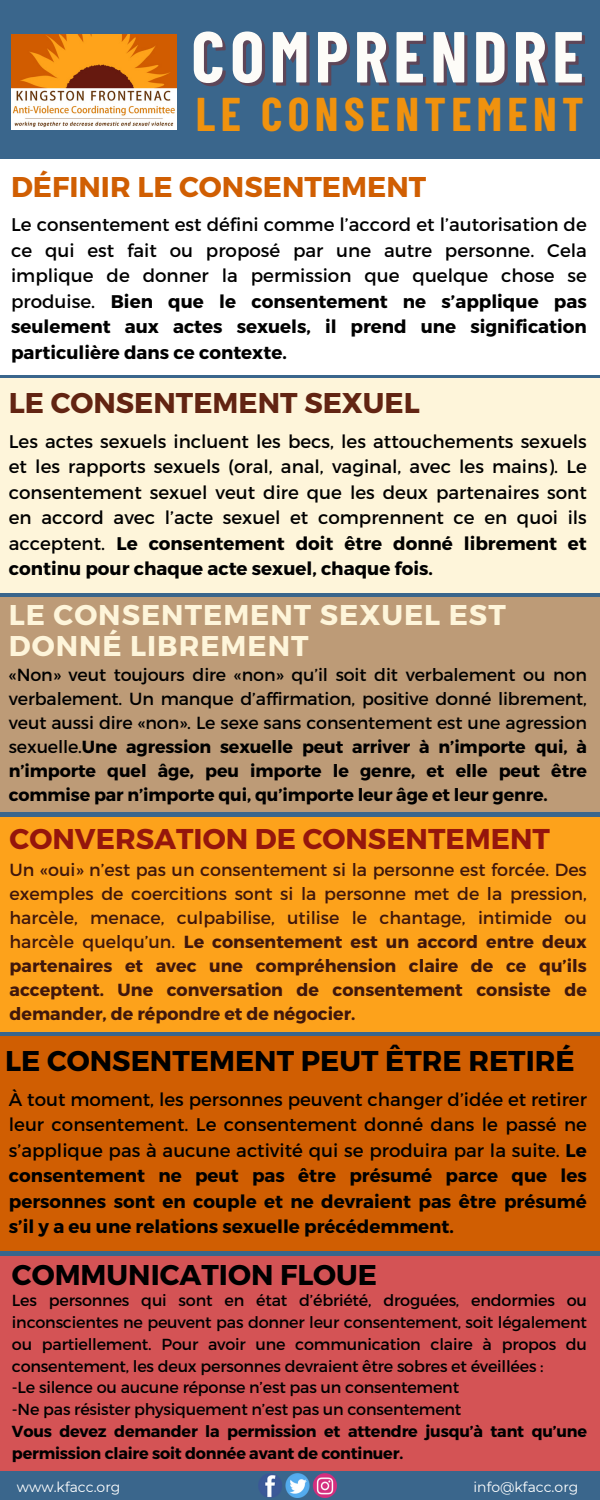
<style>
.page{position:relative;width:600px;height:1500px;background:#3a668c}
.page>*{position:absolute;margin:0;border:0;box-sizing:border-box;transform-origin:0 0}
.t1{font:700 72px "Barlow Condensed";letter-spacing:.075em;color:#fdfcf8}
.t2{font:700 46.2px "Barlow Condensed";letter-spacing:.115em;color:#f0920e}
.t3{font:700 28.6px "Montserrat";color:#000}
.t4{font:700 28.6px/30.8px "Montserrat";letter-spacing:.035em;color:#fef5da}
.t5{font:700 28.6px "Montserrat";color:#95160c}
.t6{font:700 28.6px "Montserrat";color:#d05e02}
.t7{font:700 28.6px "Montserrat";color:#622412}
.t8{font:18.3px/25.5px "Montserrat";color:#000;text-align:justify}
.t9{font:17.5px/24px "Montserrat";color:#40170c;text-align:justify}
.t10{font:17.5px/24px "Montserrat";letter-spacing:-.01em;color:#000;text-align:justify}
.t11{font:16px/21.8px "Montserrat";letter-spacing:-.015em;color:#000}
.t12{font:14px "Montserrat";color:#fff}
.s1{font-weight:700}
</style>
<div class="page">
<div style="left:0;top:598px;width:600px;height:214px;background:#bd9b77"></div>
<div style="left:0;top:1037px;width:600px;height:214px;background:#d05e02"></div>
<div style="left:0;top:817px;width:600px;height:214px;background:#fda21b"></div>
<div style="left:0;top:1256px;width:600px;height:214px;background:#d45355"></div>
<div style="left:0;top:156px;width:600px;height:218px;background:#fff"></div>
<div style="left:0;top:378px;width:600px;height:214px;background:#fef5da"></div>
<div style="left:0;top:0;width:600px;height:159px;background:#3a668c"></div>
<img style="left:11px;top:35px;width:166px;height:94px">
<img style="left:258px;top:1473px;width:79px;height:24px">
<h2 class="t1" style="left:191px;top:10px;width:394px">COMPRENDRE</h2>
<h3 class="t2" style="left:196px;top:85px;width:389px">LE CONSENTEMENT</h3>
<h4 class="t6" style="left:11px;top:168px;width:417px">DÉFINIR LE CONSENTEMENT</h4>
<h3 class="t8" style="left:11px;top:211px;width:577px">Le consentement est défini comme l’accord et l’autorisation de ce qui est fait ou proposé par une autre personne. Cela implique de donner la permission que quelque chose se produise. <span class="s1">Bien que le consentement ne s’applique pas seulement aux actes sexuels, il prend une signification particulière dans ce contexte.</span></h3>
<h4 class="t7" style="left:9px;top:384px;width:412px">LE CONSENTEMENT SEXUEL</h4>
<h3 class="t8" style="left:9px;top:428px;width:580px">Les actes sexuels incluent les becs, les attouchements sexuels et les rapports sexuels (oral, anal, vaginal, avec les mains). Le consentement sexuel veut dire que les deux partenaires sont en accord avec l’acte sexuel et comprennent ce en quoi ils acceptent. <span class="s1">Le consentement doit être donné librement et continu pour chaque acte sexuel, chaque fois.</span></h3>
<h3 class="t4" style="left:9px;top:598px;width:498px">LE CONSENTEMENT SEXUEL EST<br>DONNÉ LIBREMENT</h3>
<p class="t10" style="left:9px;top:662px;width:580px">«Non» veut toujours dire «non» qu’il soit dit verbalement ou non verbalement. Un manque d’affirmation, positive donné librement, veut aussi dire «non». Le sexe sans consentement est une agression sexuelle.<span class="s1">Une agression sexuelle peut arriver à n’importe qui, à n’importe quel âge, peu importe le genre, et elle peut être commise par n’importe qui, qu’importe leur âge et leur genre.</span></p>
<h1 class="t5" style="left:10px;top:821px;width:542px">CONVERSATION DE CONSENTEMENT</h1>
<h4 class="t9" style="left:10px;top:857px;width:579px">Un «oui» n’est pas un consentement si la personne est forcée. Des exemples de coercitions sont si la personne met de la pression, harcèle, menace, culpabilise, utilise le chantage, intimide ou harcèle quelqu’un. <span class="s1">Le consentement est un accord entre deux partenaires et avec une compréhension claire de ce qu’ils acceptent. Une conversation de consentement consiste de demander, de répondre et de négocier.</span></h4>
<h4 class="t3" style="left:5px;top:1042px;width:571px">LE CONSENTEMENT PEUT ÊTRE RETIRÉ</h4>
<h4 class="t8" style="left:9px;top:1085px;width:580px">À tout moment, les personnes peuvent changer d’idée et retirer leur consentement. Le consentement donné dans le passé ne s’applique pas à aucune activité qui se produira par la suite. <span class="s1">Le consentement ne peut pas être présumé parce que les personnes sont en couple et ne devraient pas être présumé s’il y a eu une relations sexuelle précédemment.</span></h4>
<h3 class="t3" style="left:12px;top:1257px;width:367px">COMMUNICATION FLOUE</h3>
<h3 class="t11" style="left:12px;top:1289px;width:577px">Les personnes qui sont en état d’ébriété, droguées, endormies ou inconscientes ne peuvent pas donner leur consentement, soit légalement ou partiellement. Pour avoir une communication claire à propos du consentement, les deux personnes devraient être sobres et éveillées :<br>-Le silence ou aucune réponse n’est pas un consentement<br>-Ne pas résister physiquement n’est pas un consentement<br><span class="s1">Vous devez demander la permission et attendre jusqu’à tant qu’une permission claire soit donnée avant de continuer.</span></h3>
<p class="t12" style="left:17px;top:1479px;width:105px">www.kfacc.org</p>
<p class="t12" style="left:474px;top:1479px;width:106px">info@kfacc.org</p>
</div>
